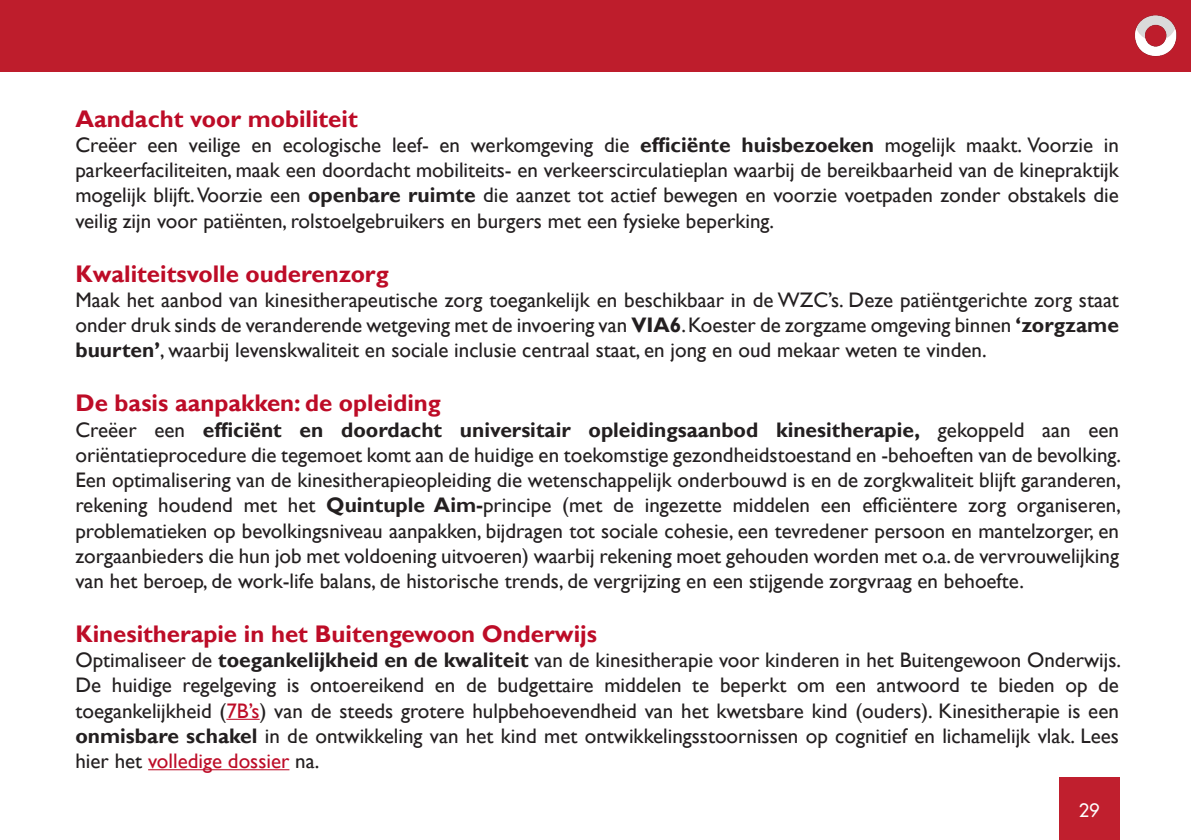
<style>
.page{position:relative;width:1191px;height:840px;background:#fff}
.page>*{position:absolute;margin:0;border:0;box-sizing:border-box;transform-origin:0 0}
.Tussentitel_vet{font:700 24px "Gill Sans";color:#bd0c27}
.Tekst{font:21px/25.2px "Gill Sans";color:#231f20;text-align:justify}
.t1{font:500 18px "Futura Std";color:#fff}
.s1{font-weight:700}
.s2{color:#bd0c27}
</style>
<div class="page">
<div style="left:0;top:0;width:1191px;height:72px;background:#be1d2c"></div>
<div style="left:1059px;top:777px;width:60px;height:62px;background:#c01f2e"></div>
<img style="left:1134px;top:15px;width:43px;height:42px">
<hr style="left:226px;top:718px;width:34px;height:1px;background:#bd0c27">
<hr style="left:148px;top:768px;width:141px;height:1px;background:#bd0c27">
<p class="Tussentitel_vet" style="left:75px;top:104px;width:284px">Aandacht voor mobiliteit</p>
<p class="Tekst" style="left:75px;top:132px;width:1045px">Creëer een veilige en ecologische leef- en werkomgeving die <span class="s1">efficiënte huisbezoeken</span> mogelijk maakt. Voorzie in parkeerfaciliteiten, maak een doordacht mobiliteits- en verkeerscirculatieplan waarbij de bereikbaarheid van de kinepraktijk mogelijk blijft. Voorzie een <span class="s1">openbare ruimte</span> die aanzet tot actief bewegen en voorzie voetpaden zonder obstakels die veilig zijn voor patiënten, rolstoelgebruikers en burgers met een fysieke beperking.</p>
<p class="Tussentitel_vet" style="left:75px;top:259px;width:315px">Kwaliteitsvolle ouderenzorg</p>
<p class="Tekst" style="left:75px;top:287px;width:1045px">Maak het aanbod van kinesitherapeutische zorg toegankelijk en beschikbaar in de WZC’s. Deze patiëntgerichte zorg staat onder druk sinds de veranderende wetgeving met de invoering van <span class="s1">VIA6</span>. Koester de zorgzame omgeving binnen <span class="s1">‘zorgzame buurten’</span>, waarbij levenskwaliteit en sociale inclusie centraal staat, en jong en oud mekaar weten te vinden.</p>
<p class="Tussentitel_vet" style="left:75px;top:388px;width:367px">De basis aanpakken: de opleiding</p>
<p class="Tekst" style="left:75px;top:417px;width:1047px">Creëer een <span class="s1">efficiënt en doordacht universitair opleidingsaanbod kinesitherapie,</span> gekoppeld aan een oriëntatieprocedure die tegemoet komt aan de huidige en toekomstige gezondheidstoestand en -behoeften van de bevolking.<br>Een optimalisering van de kinesitherapieopleiding die wetenschappelijk onderbouwd is en de zorgkwaliteit blijft garanderen, rekening houdend met het <span class="s1">Quintuple Aim-</span>principe (met de ingezette middelen een efficiëntere zorg organiseren, problematieken op bevolkingsniveau aanpakken, bijdragen tot sociale cohesie, een tevredener persoon en mantelzorger, en zorgaanbieders die hun job met voldoening uitvoeren) waarbij rekening moet gehouden worden met o.a. de vervrouwelijking van het beroep, de work-life balans, de historische trends, de vergrijzing en een stijgende zorgvraag en behoefte.</p>
<p class="Tussentitel_vet" style="left:75px;top:619px;width:523px">Kinesitherapie in het Buitengewoon Onderwijs</p>
<p class="Tekst" style="left:75px;top:647px;width:1047px">Optimaliseer de <span class="s1">toegankelijkheid en de kwaliteit</span> van de kinesitherapie voor kinderen in het Buitengewoon Onderwijs.<br>De huidige regelgeving is ontoereikend en de budgettaire middelen te beperkt om een antwoord te bieden op de toegankelijkheid (<span class="s2">7B’s</span>) van de steeds grotere hulpbehoevendheid van het kwetsbare kind (ouders). Kinesitherapie is een <span class="s1">onmisbare schakel</span> in de ontwikkeling van het kind met ontwikkelingsstoornissen op cognitief en lichamelijk vlak. Lees hier het <span class="s2">volledige dossier</span> na.</p>
<p class="t1" style="left:1079px;top:798px;width:22px">29</p>
</div>
